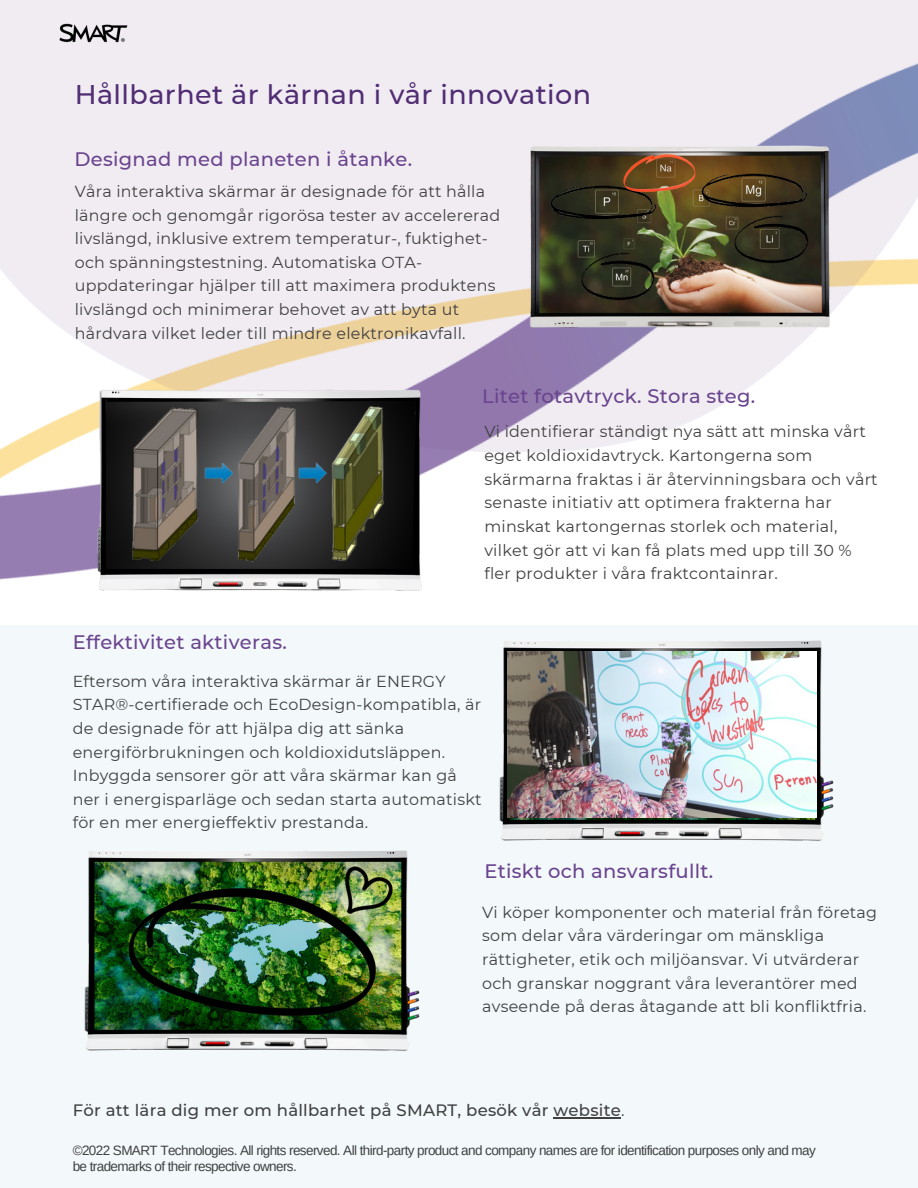
<style>
.page{position:relative;width:918px;height:1188px;background:#fff}
.page>*{position:absolute;margin:0;border:0;box-sizing:border-box;transform-origin:0 0}
.t1{font:500 27px "Montserrat";letter-spacing:.015em;color:#512d74}
.t2{font:500 19.5px "Montserrat";letter-spacing:.015em;color:#6a448e}
.t3{font:500 16.5px "Montserrat";letter-spacing:.015em;color:#404040}
.t4{font:15.9px/23.7px "Montserrat";letter-spacing:.015em;color:#404040}
.t5{font:13.5px/15.8px "Arimo";letter-spacing:-.045em;color:#404040}
.s1{font-weight:400}
</style>
<div class="page">
<img style="left:0;top:451px;width:559px;height:129px">
<img style="left:0;top:0;width:918px;height:451px">
<div style="left:0;top:625px;width:918px;height:563px;background:#f3f8fb"></div>
<img style="left:55px;top:22px;width:75px;height:20px">
<img style="left:84px;top:850px;width:336px;height:201px">
<img style="left:522px;top:137px;width:317px;height:205px">
<img style="left:499px;top:640px;width:335px;height:201px">
<img style="left:75px;top:378px;width:379px;height:213px">
<img style="left:130px;top:401px;width:279px;height:167px">
<img style="left:507px;top:651px;width:310px;height:167px">
<img style="left:549px;top:183px;width:116px;height:47px">
<img style="left:701px;top:170px;width:115px;height:47px">
<img style="left:577px;top:251px;width:86px;height:49px">
<img style="left:731px;top:214px;width:85px;height:49px">
<img style="left:607px;top:135px;width:106px;height:69px">
<hr style="left:554px;top:1117px;width:67px;height:1px;background:#404040">
<h1 class="t1" style="left:75px;top:78px;width:518px">Hållbarhet är kärnan i vår innovation</h1>
<p class="t2" style="left:75px;top:147px;width:339px">Designad med planeten i åtanke.</p>
<p class="t4" style="left:75px;top:179px;width:427px">Våra interaktiva skärmar är designade för att hålla längre och genomgår rigorösa tester av accelererad livslängd, inklusive extrem temperatur-, fuktighet&shy;och spänningstestning. Automatiska OTA&shy;uppdateringar hjälper till att maximera produktens livslängd och minimerar behovet av att byta ut hårdvara vilket leder till mindre elektronikavfall.</p>
<p class="t2" style="left:73px;top:630px;width:216px">Effektivitet aktiveras.</p>
<p class="t2" style="left:482px;top:385px;width:275px">Litet fotavtryck. Stora steg.</p>
<p class="t4" style="left:484px;top:420px;width:395px">Vi identifierar ständigt nya sätt att minska vårt eget koldioxidavtryck. Kartongerna som skärmarna fraktas i är återvinningsbara och vårt senaste initiativ att optimera frakterna har minskat kartongernas storlek och material, vilket gör att vi kan få plats med upp till 30 % fler produkter i våra fraktcontainrar.</p>
<p class="t4" style="left:73px;top:669px;width:411px">Eftersom våra interaktiva skärmar är ENERGY STAR®-certifierade och EcoDesign-kompatibla, är de designade för att hjälpa dig att sänka energiförbrukningen och koldioxidutsläppen.<br>Inbyggda sensorer gör att våra skärmar kan gå ner i energisparläge och sedan starta automatiskt för en mer energieffektiv prestanda.</p>
<p class="t2" style="left:484px;top:859px;width:230px">Etiskt och ansvarsfullt.</p>
<p class="t4" style="left:482px;top:900px;width:396px">Vi köper komponenter och material från företag som delar våra värderingar om mänskliga rättigheter, etik och miljöansvar. Vi utvärderar och granskar noggrant våra leverantörer med avseende på deras åtagande att bli konfliktfria.</p>
<p class="t3" style="left:73px;top:1100px;width:553px">För att lära dig mer om hållbarhet på SMART, besök vår website<span class="s1">.</span></p>
<p class="t5" style="left:73px;top:1143px;width:745px">©2022 SMART Technologies. All rights reserved. All third-party product and company names are for identification purposes only and may be trademarks of their respective owners.</p>
</div>
